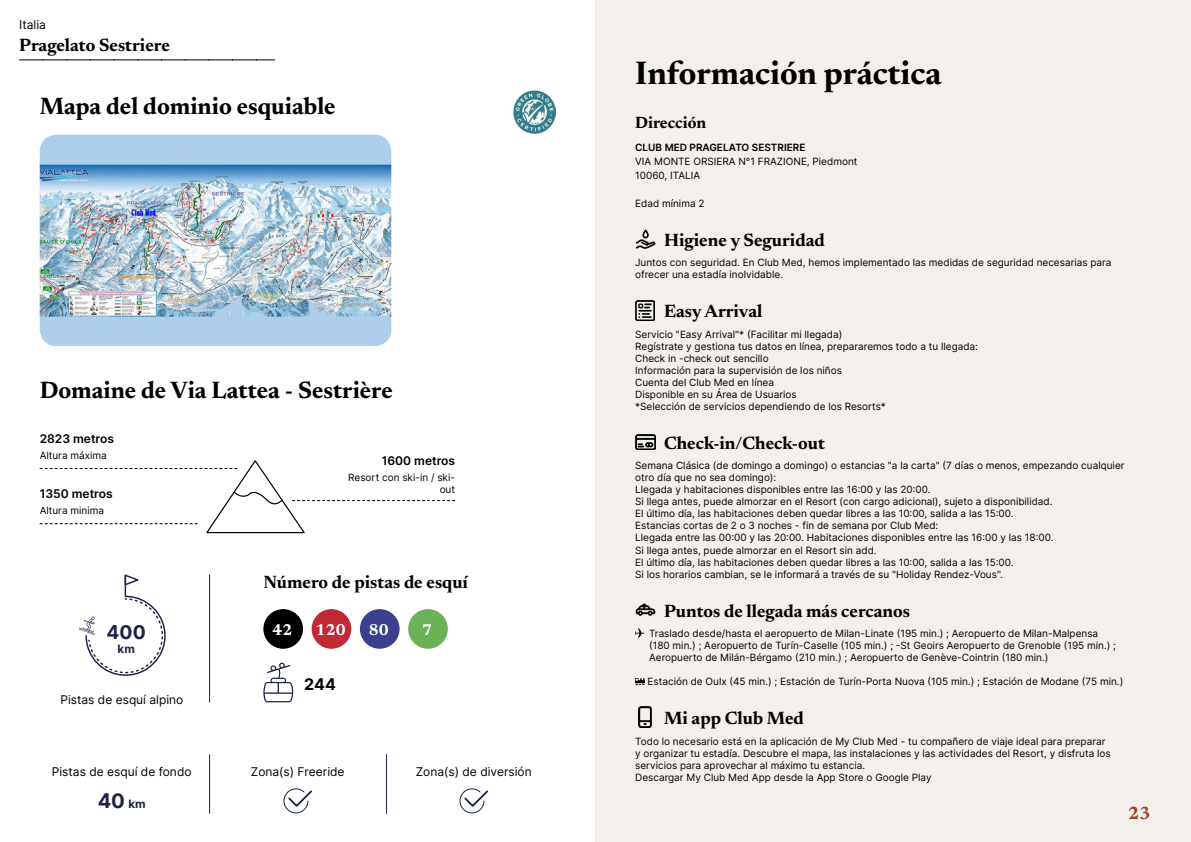
<style>
.page{position:relative;width:1191px;height:842px;background:#fff}
.page>*{position:absolute;margin:0;border:0;box-sizing:border-box;transform-origin:0 0}
.t1{font:700 33px "Newsreader 24 pt";color:#000}
.t2{font:700 24px "Newsreader 24 pt";color:#000}
.t3{font:700 20px "Inter";color:#1e2346}
.t4{font:700 19px "Inter";color:#1e2346}
.t5{font:700 18px "Newsreader 24 pt";color:#000}
.t6{font:700 18px "Newsreader 24 pt";color:#9d432c}
.t7{font:700 16.5px "Newsreader 24 pt";color:#000}
.t8{font:700 16px "Newsreader 24 pt";letter-spacing:.01em;color:#fff}
.t9{font:700 16px "Inter";color:#000}
.t10{font:12px "Inter";color:#000}
.t11{font:600 12px "Inter";color:#000}
.t12{font:700 11.5px "Inter";color:#1e2346}
.t13{font:10px/12px "Inter";color:#000}
.t14{font:600 10px "Inter";color:#000}
.s1{font-size:11.5px}
</style>
<div class="page">
<div style="left:595px;top:0;width:596px;height:842px;background:#f3f0ec"></div>
<img style="left:40px;top:135px;width:351px;height:211px">
<svg style="left:20px;top:60px;width:255px;height:1px"></svg>
<img style="left:513px;top:91px;width:43px;height:42px">
<svg style="left:40px;top:460px;width:415px;height:74px"></svg>
<div style="left:263px;top:609px;width:40px;height:40px;background:#000;border-radius:50%"></div>
<div style="left:312px;top:609px;width:39px;height:40px;background:#c22934;border-radius:50%"></div>
<div style="left:360px;top:609px;width:39px;height:40px;background:#3a3f8e;border-radius:50%"></div>
<div style="left:408px;top:609px;width:40px;height:40px;background:#6bb257;border-radius:50%"></div>
<svg style="left:79px;top:574px;width:86px;height:101px"></svg>
<svg style="left:263px;top:663px;width:30px;height:39px"></svg>
<svg style="left:283px;top:788px;width:29px;height:26px"></svg>
<svg style="left:459px;top:788px;width:29px;height:26px"></svg>
<hr style="left:209px;top:755px;width:1px;height:58px;background:#1e2346">
<hr style="left:209px;top:575px;width:1px;height:127px;background:#1e2346">
<hr style="left:386px;top:755px;width:1px;height:58px;background:#1e2346">
<img style="left:635px;top:229px;width:20px;height:20px">
<img style="left:636px;top:300px;width:18px;height:20px">
<img style="left:635px;top:434px;width:20px;height:15px">
<img style="left:635px;top:603px;width:20px;height:13px">
<svg style="left:635px;top:629px;width:8px;height:8px"></svg>
<svg style="left:635px;top:678px;width:10px;height:6px"></svg>
<img style="left:638px;top:706px;width:14px;height:21px">
<p class="t10" style="left:19px;top:15px;width:28px">Italia</p>
<h3 class="t5" style="left:19px;top:32px;width:152px">Pragelato Sestriere</h3>
<h2 class="t2" style="left:40px;top:89px;width:297px">Mapa del dominio esquiable</h2>
<h2 class="t2" style="left:40px;top:372px;width:354px">Domaine de Via Lattea - Sestrière</h2>
<p class="t11" style="left:40px;top:430px;width:76px">2823 metros</p>
<p class="t13" style="left:40px;top:449px;width:69px">Altura máxima</p>
<p class="t11" style="left:40px;top:485px;width:74px">1350 metros</p>
<p class="t13" style="left:40px;top:504px;width:66px">Altura minima</p>
<p class="t11" style="left:382px;top:452px;width:75px">1600 metros</p>
<p class="t13" style="left:348px;top:471px;width:108px;text-align:right">Resort con ski-in / ski&shy;out</p>
<h3 class="t5" style="left:263px;top:569px;width:206px">Número de pistas de esquí</h3>
<h3 class="t4" style="left:106px;top:618px;width:41px">400</h3>
<h3 class="t8" style="left:272px;top:618px;width:21px">42</h3>
<h3 class="t8" style="left:315px;top:618px;width:32px">120</h3>
<h3 class="t8" style="left:369px;top:618px;width:21px">80</h3>
<h3 class="t8" style="left:422px;top:618px;width:11px">7</h3>
<p class="t12" style="left:117px;top:640px;width:19px">km</p>
<p class="t10" style="left:60px;top:691px;width:125px">Pistas de esquí alpino</p>
<p class="t10" style="left:52px;top:762px;width:141px">Pistas de esquí de fondo</p>
<h3 class="t3" style="left:98px;top:786px;width:49px">40 <span class="s1">km</span></h3>
<h3 class="t9" style="left:304px;top:673px;width:33px">244</h3>
<p class="t10" style="left:251px;top:762px;width:95px">Zona(s) Freeride</p>
<p class="t10" style="left:416px;top:762px;width:118px">Zona(s) de diversión</p>
<h1 class="t1" style="left:635px;top:49px;width:308px">Información práctica</h1>
<h3 class="t7" style="left:635px;top:111px;width:73px">Dirección</h3>
<p class="t14" style="left:635px;top:140px;width:172px">CLUB MED PRAGELATO SESTRIERE</p>
<p class="t13" style="left:635px;top:154px;width:224px;line-height:14px">VIA MONTE ORSIERA N°1 FRAZIONE, Piedmont<br>10060, ITALIA</p>
<p class="t13" style="left:635px;top:197px;width:71px">Edad mínima 2</p>
<h3 class="t5" style="left:664px;top:227px;width:162px">Higiene y Seguridad</h3>
<p class="t13" style="left:635px;top:257px;width:478px">Juntos con seguridad. En Club Med, hemos implementado las medidas de seguridad necesarias para ofrecer una estadía inolvidable.</p>
<h3 class="t5" style="left:664px;top:299px;width:100px">Easy Arrival</h3>
<p class="t13" style="left:635px;top:328px;width:344px">Servicio "Easy Arrival"* (Facilitar mi llegada)<br>Regístrate y gestiona tus datos en línea, prepararemos todo a tu llegada:<br>Check in -check out sencillo<br>Información para la supervisión de los niños<br>Cuenta del Club Med en línea<br>Disponible en su Área de Usuarios<br>*Selección de servicios dependiendo de los Resorts*</p>
<h3 class="t5" style="left:664px;top:430px;width:162px">Check-in/Check-out</h3>
<p class="t13" style="left:635px;top:460px;width:491px">Semana Clásica (de domingo a domingo) o estancias "a la carta" (7 días o menos, empezando cualquier otro día que no sea domingo):<br>Llegada y habitaciones disponibles entre las 16:00 y las 20:00.<br>Si llega antes, puede almorzar en el Resort (con cargo adicional), sujeto a disponibilidad.<br>El último día, las habitaciones deben quedar libres a las 10:00, salida a las 15:00.<br>Estancias cortas de 2 o 3 noches - fin de semana por Club Med:<br>Llegada entre las 00:00 y las 20:00. Habitaciones disponibles entre las 16:00 y las 18:00.<br>Si llega antes, puede almorzar en el Resort sin add.<br>El último día, las habitaciones deben quedar libres a las 10:00, salida a las 15:00.<br>Si los horarios cambian, se le informará a través de su "Holiday Rendez-Vous".</p>
<h3 class="t5" style="left:664px;top:598px;width:247px">Puntos de llegada más cercanos</h3>
<p class="t13" style="left:649px;top:627px;width:468px">Traslado desde/hasta el aeropuerto de Milan-Linate (195 min.) ; Aeropuerto de Milan-Malpensa (180 min.) ; Aeropuerto de Turín-Caselle (105 min.) ; -St Geoirs Aeropuerto de Grenoble (195 min.) ;<br>Aeropuerto de Milán-Bérgamo (210 min.) ; Aeropuerto de Genève-Cointrin (180 min.)</p>
<p class="t13" style="left:647px;top:675px;width:477px">Estación de Oulx (45 min.) ; Estación de Turín-Porta Nuova (105 min.) ; Estación de Modane (75 min.)</p>
<h3 class="t5" style="left:664px;top:705px;width:141px">Mi app Club Med</h3>
<p class="t13" style="left:635px;top:735px;width:477px">Todo lo necesario está en la aplicación de My Club Med - tu compañero de viaje ideal para preparar y organizar tu estadía. Descubre el mapa, las instalaciones y las actividades del Resort, y disfruta los servicios para aprovechar al máximo tu estancia.<br>Descargar My Club Med App desde la App Store o Google Play</p>
<h3 class="t6" style="left:1128px;top:800px;width:24px">23</h3>
</div>
